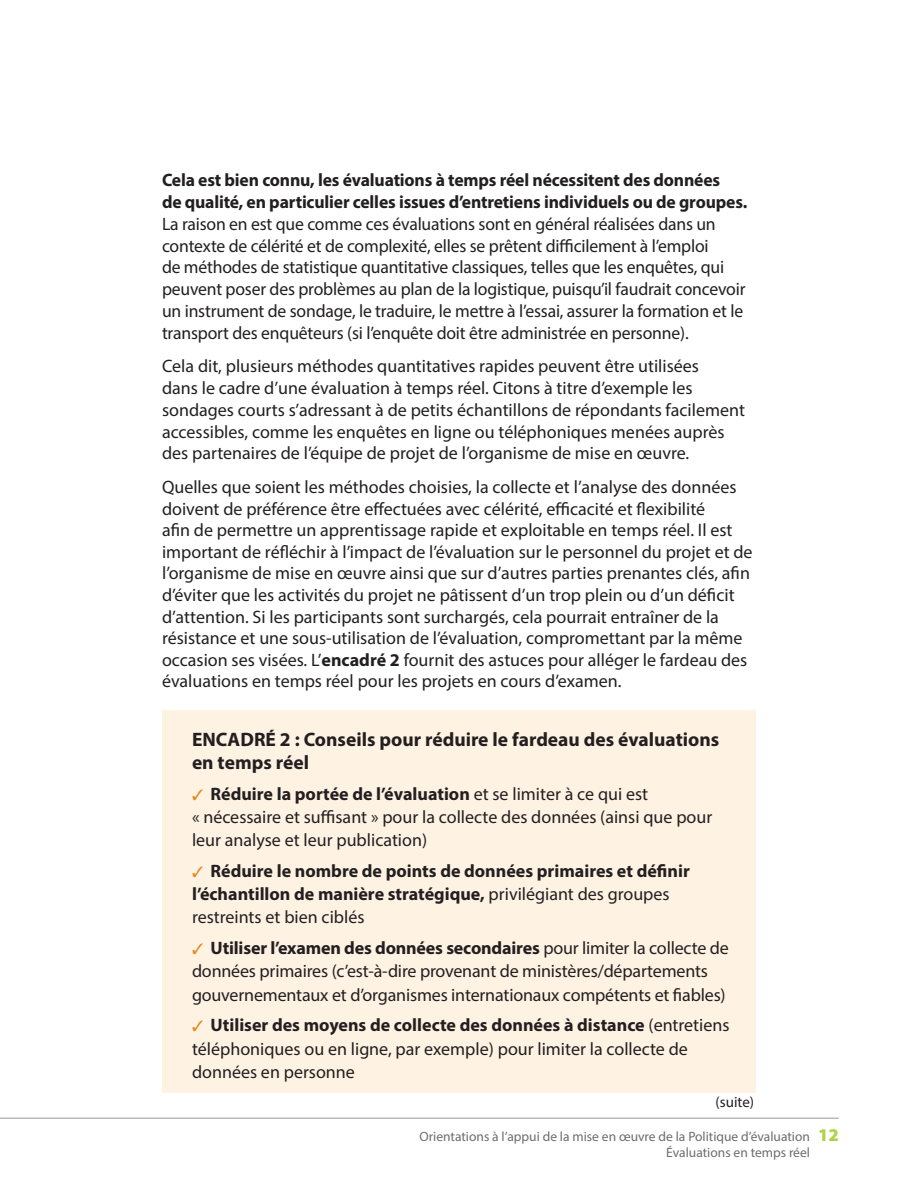
<style>
.page{position:relative;width:918px;height:1188px;background:#fff}
.page>*{position:absolute;margin:0;border:0;box-sizing:border-box;transform-origin:0 0}
.figure_title{font:700 19.5px/23.2px "Myriad Pro";color:#231f20}
.Body_text{font:18px/21.8px "Myriad Pro";color:#231f20}
.figure_title-2{font:18px/23.2px "Myriad Pro";letter-spacing:-.005em;color:#231f20}
.figure_title-3{font:700 18px/23.2px "Myriad Pro";color:#231f20}
.box_text{font:15px "Myriad Pro";color:#231f20}
.t1{font:13.5px/16.2px "Myriad Pro";color:#6c6d70}
.s1{font-weight:700}
.s2{color:#e4891a}
.s3{font-weight:400}
.s4{font-weight:900;font-size:18px;color:#b1d349}
</style>
<div class="page">
<hr style="left:0;top:1118px;width:839px;height:1px;background:#95979a">
<div style="left:162px;top:710px;width:593px;height:382px;background:#fef2e3"></div>
<p class="Body_text" style="left:162px;top:169px;width:587px"><span class="s1">Cela est bien connu, les évaluations à temps réel nécessitent des données<br>de qualité, en particulier celles issues d’entretiens individuels ou de groupes.<br></span>La raison en est que comme ces évaluations sont en général réalisées dans un contexte de célérité et de complexité, elles se prêtent difficilement à l’emploi<br>de méthodes de statistique quantitative classiques, telles que les enquêtes, qui peuvent poser des problèmes au plan de la logistique, puisqu’il faudrait concevoir un instrument de sondage, le traduire, le mettre à l’essai, assurer la formation et le transport des enquêteurs (si l’enquête doit être administrée en personne).</p>
<p class="Body_text" style="left:162px;top:355px;width:585px">Cela dit, plusieurs méthodes quantitatives rapides peuvent être utilisées<br>dans le cadre d’une évaluation à temps réel. Citons à titre d’exemple les sondages courts s’adressant à de petits échantillons de répondants facilement accessibles, comme les enquêtes en ligne ou téléphoniques menées auprès des partenaires de l’équipe de projet de l’organisme de mise en œuvre.</p>
<p class="Body_text" style="left:162px;top:476px;width:592px">Quelles que soient les méthodes choisies, la collecte et l’analyse des données doivent de préférence être effectuées avec célérité, efficacité et flexibilité<br>afin de permettre un apprentissage rapide et exploitable en temps réel. Il est important de réfléchir à l’impact de l’évaluation sur le personnel du projet et de l’organisme de mise en œuvre ainsi que sur d’autres parties prenantes clés, afin d’éviter que les activités du projet ne pâtissent d’un trop plein ou d’un déficit d’attention. Si les participants sont surchargés, cela pourrait entraîner de la résistance et une sous-utilisation de l’évaluation, compromettant par la même occasion ses visées. L’<span class="s1">encadré 2</span> fournit des astuces pour alléger le fardeau des évaluations en temps réel pour les projets en cours d’examen.</p>
<p class="figure_title" style="left:192px;top:727px;width:529px">ENCADRÉ 2 : Conseils pour réduire le fardeau des évaluations en temps réel</p>
<p class="figure_title-2" style="left:192px;top:782px;width:522px"><span class="s2">✓</span> <span class="s1">Réduire la portée de l’évaluation</span> et se limiter à ce qui est<br>« nécessaire et suffisant » pour la collecte des données (ainsi que pour leur analyse et leur publication)</p>
<p class="figure_title-3" style="left:192px;top:859px;width:499px"><span class="s2">✓</span> Réduire le nombre de points de données primaires et définir l’échantillon de manière stratégique, <span class="s3">privilégiant des groupes restreints et bien ciblés</span></p>
<p class="figure_title-2" style="left:192px;top:936px;width:538px"><span class="s2">✓</span> <span class="s1">Utiliser l’examen des données secondaires</span> pour limiter la collecte de données primaires (c’est-à-dire provenant de ministères/départements gouvernementaux et d’organismes internationaux compétents et fiables)</p>
<p class="figure_title-2" style="left:192px;top:1014px;width:539px"><span class="s2">✓</span> <span class="s1">Utiliser des moyens de collecte des données à distance</span> (entretiens téléphoniques ou en ligne, par exemple) pour limiter la collecte de données en personne</p>
<p class="box_text" style="left:716px;top:1092px;width:40px">(suite)</p>
<p class="t1" style="left:666px;top:1128px;width:174px;text-indent:-247px">Orientations à l’appui de la mise en œuvre de la Politique d’évaluation <span class="s4">12<br></span>Évaluations en temps réel</p>
</div>
